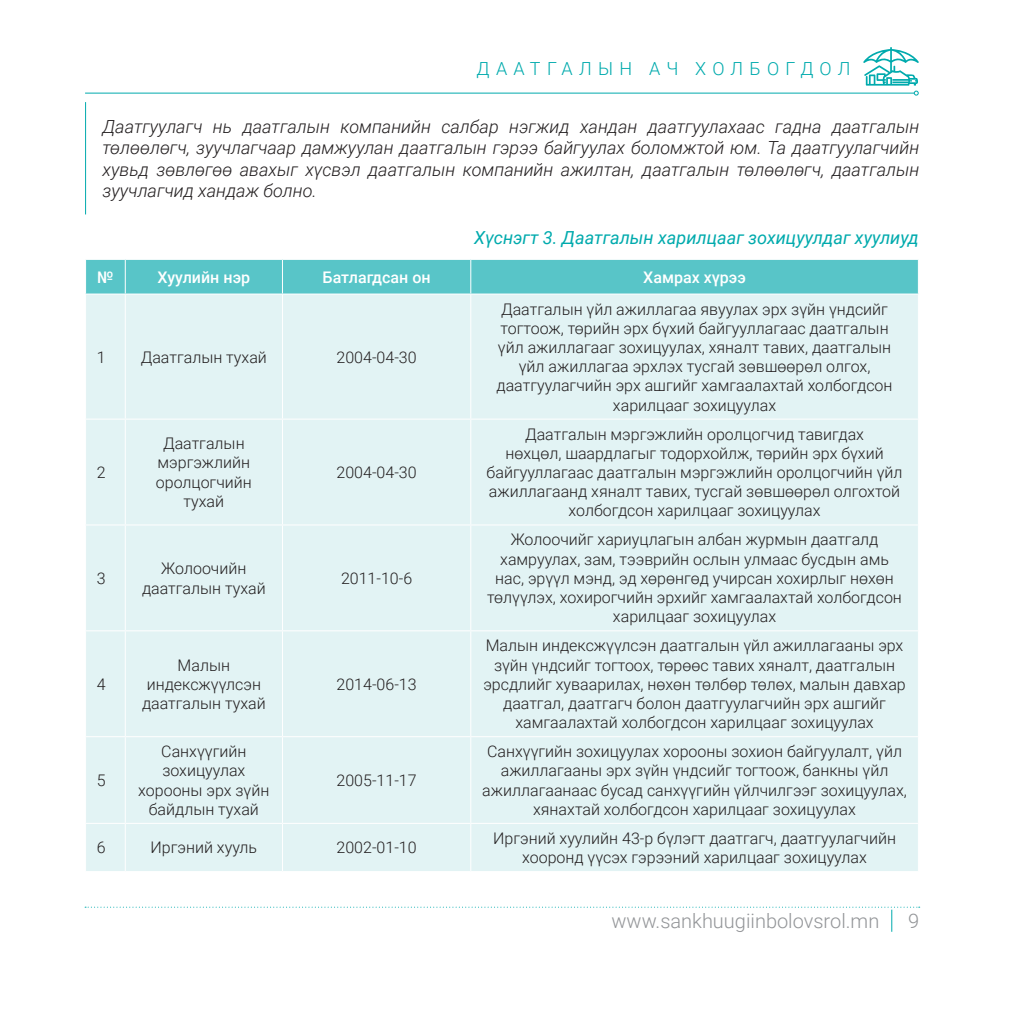
<style>
.page{position:relative;width:1021px;height:1021px;background:#fff}
.page>*{position:absolute;margin:0;border:0;box-sizing:border-box;transform-origin:0 0}
.t1{font:300 20px "Roboto";color:#939598}
.t2{font:italic 300 18px/21.6px "Roboto";color:#231f20;text-align:justify}
.t3{font:italic 18px "Roboto";color:#00aaad}
.t4{font:300 18px "Roboto";letter-spacing:.35em;color:#00aaad}
.Table_text{font:300 16px/19.2px "Roboto";color:#231f20;text-align:center}
.Table_text-2{font:500 16px "Roboto";color:#fff}
</style>
<div class="page">
<hr style="left:85px;top:93px;width:829px;height:1px;background:#00aaad">
<svg style="left:85px;top:906px;width:834px;height:25px"></svg>
<svg style="left:863px;top:47px;width:55px;height:49px"></svg>
<div style="left:86px;top:260px;width:831px;height:33px;background:#58c5c8"></div>
<div style="left:86px;top:294px;width:831px;height:577px;background:#e2f3f4"></div>
<hr style="left:125px;top:260px;width:1px;height:33px;background:#fff">
<hr style="left:282px;top:260px;width:1px;height:33px;background:#fff">
<hr style="left:470px;top:260px;width:1px;height:33px;background:#fff">
<hr style="left:125px;top:294px;width:1px;height:124px;background:#fff">
<hr style="left:282px;top:294px;width:1px;height:124px;background:#fff">
<hr style="left:470px;top:294px;width:1px;height:124px;background:#fff">
<hr style="left:85px;top:418px;width:40px;height:1px;background:#fff">
<hr style="left:125px;top:418px;width:157px;height:1px;background:#fff">
<hr style="left:125px;top:419px;width:1px;height:105px;background:#fff">
<hr style="left:282px;top:418px;width:189px;height:1px;background:#fff">
<hr style="left:282px;top:419px;width:1px;height:105px;background:#fff">
<hr style="left:471px;top:418px;width:447px;height:1px;background:#fff">
<hr style="left:470px;top:419px;width:1px;height:105px;background:#fff">
<hr style="left:85px;top:524px;width:40px;height:1px;background:#fff">
<hr style="left:125px;top:524px;width:157px;height:1px;background:#fff">
<hr style="left:125px;top:525px;width:1px;height:105px;background:#fff">
<hr style="left:282px;top:524px;width:189px;height:1px;background:#fff">
<hr style="left:282px;top:525px;width:1px;height:105px;background:#fff">
<hr style="left:471px;top:524px;width:447px;height:1px;background:#fff">
<hr style="left:470px;top:525px;width:1px;height:105px;background:#fff">
<hr style="left:85px;top:630px;width:40px;height:1px;background:#fff">
<hr style="left:125px;top:630px;width:157px;height:1px;background:#fff">
<hr style="left:125px;top:631px;width:1px;height:105px;background:#fff">
<hr style="left:282px;top:630px;width:189px;height:1px;background:#fff">
<hr style="left:282px;top:631px;width:1px;height:105px;background:#fff">
<hr style="left:471px;top:630px;width:447px;height:1px;background:#fff">
<hr style="left:470px;top:631px;width:1px;height:105px;background:#fff">
<hr style="left:85px;top:736px;width:40px;height:1px;background:#fff">
<hr style="left:125px;top:736px;width:157px;height:1px;background:#fff">
<hr style="left:125px;top:737px;width:1px;height:85px;background:#fff">
<hr style="left:282px;top:736px;width:189px;height:1px;background:#fff">
<hr style="left:282px;top:737px;width:1px;height:85px;background:#fff">
<hr style="left:471px;top:736px;width:447px;height:1px;background:#fff">
<hr style="left:470px;top:737px;width:1px;height:85px;background:#fff">
<hr style="left:85px;top:822px;width:40px;height:1px;background:#fff">
<hr style="left:125px;top:822px;width:157px;height:1px;background:#fff">
<hr style="left:125px;top:823px;width:1px;height:48px;background:#fff">
<hr style="left:282px;top:822px;width:189px;height:1px;background:#fff">
<hr style="left:282px;top:823px;width:1px;height:48px;background:#fff">
<hr style="left:471px;top:822px;width:447px;height:1px;background:#fff">
<hr style="left:470px;top:823px;width:1px;height:48px;background:#fff">
<hr style="left:85px;top:102px;width:1px;height:112px;background:#00aaad">
<p class="t4" style="left:476px;top:56px;width:375px">ДААТГАЛЫН АЧ ХОЛБОГДОЛ</p>
<p class="t2" style="left:103px;top:115px;width:818px">Даатгуулагч нь даатгалын компанийн салбар нэгжид хандан даатгуулахаас гадна даатгалын төлөөлөгч, зуучлагчаар дамжуулан даатгалын гэрээ байгуулах боломжтой юм. Та даатгуулагчийн хувьд зөвлөгөө авахыг хүсвэл даатгалын компанийн ажилтан, даатгалын төлөөлөгч, даатгалын зуучлагчид хандаж болно.</p>
<p class="t3" style="left:474px;top:225px;width:446px">Хүснэгт 3. Даатгалын харилцааг зохицуулдаг хуулиуд</p>
<p class="Table_text-2" style="left:97px;top:266px;width:18px">№</p>
<p class="Table_text-2" style="left:158px;top:266px;width:94px">Хуулийн нэр</p>
<p class="Table_text-2" style="left:322px;top:266px;width:109px">Батлагдсан он</p>
<p class="Table_text-2" style="left:643px;top:266px;width:104px">Хамрах хүрээ</p>
<p class="Table_text" style="left:97px;top:347px;width:10px">1</p>
<p class="Table_text" style="left:141px;top:347px;width:128px">Даатгалын тухай</p>
<p class="Table_text" style="left:336px;top:347px;width:82px">2004-04-30</p>
<p class="Table_text" style="left:97px;top:462px;width:10px">2</p>
<p class="Table_text" style="left:156px;top:433px;width:97px">Даатгалын мэргэжлийн оролцогчийн тухай</p>
<p class="Table_text" style="left:336px;top:462px;width:82px">2004-04-30</p>
<p class="Table_text" style="left:97px;top:568px;width:10px">3</p>
<p class="Table_text" style="left:142px;top:558px;width:125px">Жолоочийн даатгалын тухай</p>
<p class="Table_text" style="left:341px;top:568px;width:73px">2011-10-6</p>
<p class="Table_text" style="left:97px;top:674px;width:10px">4</p>
<p class="Table_text" style="left:97px;top:770px;width:10px">5</p>
<p class="Table_text" style="left:142px;top:654px;width:125px">Малын индексжүүлсэн даатгалын тухай</p>
<p class="Table_text" style="left:138px;top:741px;width:133px">Санхүүгийн зохицуулах хорооны эрх зүйн байдлын тухай</p>
<p class="Table_text" style="left:336px;top:674px;width:82px">2014-06-13</p>
<p class="Table_text" style="left:336px;top:770px;width:82px">2005-11-17</p>
<p class="Table_text" style="left:496px;top:299px;width:397px">Даатгалын үйл ажиллагаа явуулах эрх зүйн үндсийг тогтоож, төрийн эрх бүхий байгууллагаас даатгалын үйл ажиллагааг зохицуулах, хяналт тавих, даатгалын үйл ажиллагаа эрхлэх тусгай зөвшөөрөл олгох, даатгуулагчийн эрх ашгийг хамгаалахтай холбогдсон харилцааг зохицуулах</p>
<p class="Table_text" style="left:486px;top:424px;width:417px">Даатгалын мэргэжлийн оролцогчид тавигдах<br>нөхцөл, шаардлагыг тодорхойлж, төрийн эрх бүхий байгууллагаас даатгалын мэргэжлийн оролцогчийн үйл ажиллагаанд хяналт тавих, тусгай зөвшөөрөл олгохтой холбогдсон харилцааг зохицуулах</p>
<p class="Table_text" style="left:487px;top:529px;width:416px">Жолоочийг хариуцлагын албан журмын даатгалд хамруулах, зам, тээврийн ослын улмаас бусдын амь нас, эрүүл мэнд, эд хөрөнгөд учирсан хохирлыг нөхөн төлүүлэх, хохирогчийн эрхийг хамгаалахтай холбогдсон харилцааг зохицуулах</p>
<p class="Table_text" style="left:483px;top:635px;width:424px">Малын индексжүүлсэн даатгалын үйл ажиллагааны эрх зүйн үндсийг тогтоох, төрөөс тавих хяналт, даатгалын эрсдлийг хуваарилах, нөхөн төлбөр төлөх, малын давхар даатгал, даатгагч болон даатгуулагчийн эрх ашгийг хамгаалахтай холбогдсон харилцааг зохицуулах</p>
<p class="Table_text" style="left:482px;top:741px;width:426px">Санхүүгийн зохицуулах хорооны зохион байгуулалт, үйл ажиллагааны эрх зүйн үндсийг тогтоож, банкны үйл ажиллагаанаас бусад санхүүгийн үйлчилгээг зохицуулах, хянахтай холбогдсон харилцааг зохицуулах</p>
<p class="Table_text" style="left:97px;top:837px;width:10px">6</p>
<p class="Table_text" style="left:150px;top:837px;width:108px">Иргэний хууль</p>
<p class="Table_text" style="left:336px;top:837px;width:82px">2002-01-10</p>
<p class="Table_text" style="left:493px;top:828px;width:404px">Иргэний хуулийн 43-р бүлэгт даатгагч, даатгуулагчийн хооронд үүсэх гэрээний харилцааг зохицуулах</p>
<p class="t1" style="left:611px;top:907px;width:269px">www.sankhuugiinbolovsrol.mn</p>
<p class="t1" style="left:908px;top:907px;width:13px">9</p>
</div>
